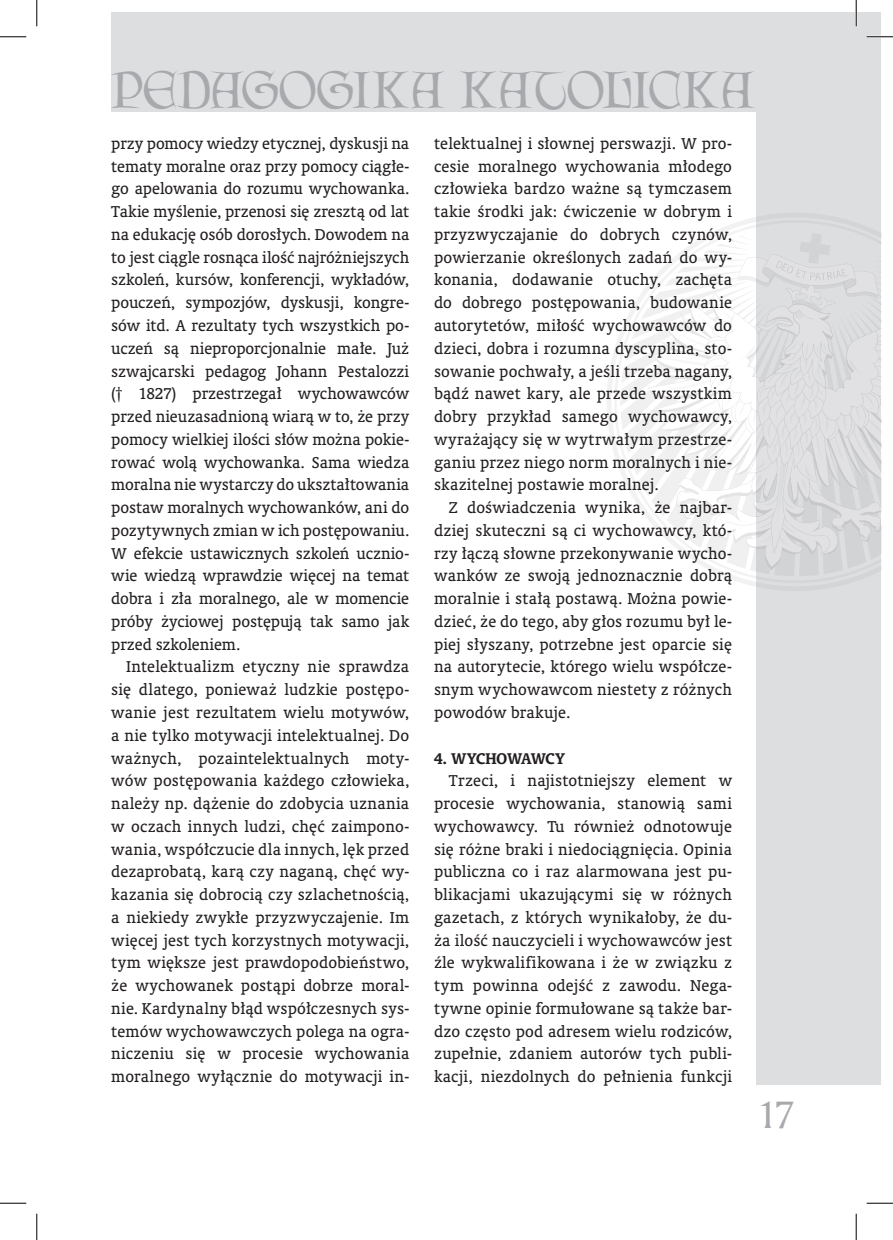
<style>
.page{position:relative;width:893px;height:1240px;background:#fff}
.page>*{position:absolute;margin:0;border:0;box-sizing:border-box;transform-origin:0 0}
.t1{font:46.55px "Lettergical PL";letter-spacing:-.005em;color:#a8a9ad}
.t2{font:36.75px "Amerigo PL";color:#a8a9ad}
.art-TEKST{font:15.75px/22.8px "Oranda PL";letter-spacing:.005em;color:#231f20;text-align:justify}
.art-podtytuł{font:700 15.75px "Oranda PL";letter-spacing:-.005em;color:#231f20}
</style>
<div class="page">
<div style="left:756px;top:12px;width:124px;height:1071px;background:#dddee0"></div>
<div style="left:111px;top:12px;width:769px;height:99px;background:#dddee0"></div>
<svg style="left:607px;top:217px;width:149px;height:369px"></svg>
<svg style="left:620px;top:233px;width:261px;height:343px"></svg>
<hr style="left:866px;top:36px;width:26px;height:2px;background:#fff">
<hr style="left:854px;top:0;width:2px;height:26px;background:#fff">
<svg style="left:0;top:36px;width:26px;height:1px"></svg>
<svg style="left:866px;top:36px;width:26px;height:1px"></svg>
<svg style="left:0;top:1202px;width:26px;height:1px"></svg>
<svg style="left:866px;top:1202px;width:26px;height:1px"></svg>
<svg style="left:36px;top:0;width:1px;height:26px"></svg>
<svg style="left:36px;top:1213px;width:1px;height:26px"></svg>
<svg style="left:855px;top:0;width:1px;height:26px"></svg>
<svg style="left:855px;top:1213px;width:1px;height:26px"></svg>
<h1 class="t1" style="left:111px;top:61px;width:644px">PEDAGOGIKA KATOLICKA</h1>
<p class="art-TEKST" style="left:111px;top:132px;width:299px">przy pomocy wiedzy etycznej, dyskusji na tematy moralne oraz przy pomocy ciągłe&shy;go apelowania do rozumu wychowanka.<br>Takie myślenie, przenosi się zresztą od lat na edukację osób dorosłych. Dowodem na to jest ciągle rosnąca ilość najróżniejszych szkoleń, kursów, konferencji, wykładów, pouczeń, sympozjów, dyskusji, kongre&shy;sów itd. A rezultaty tych wszystkich po&shy;uczeń są nieproporcjonalnie małe. Już szwajcarski pedagog Johann Pestalozzi († 1827) przestrzegał wychowawców przed nieuzasadnioną wiarą w to, że przy pomocy wielkiej ilości słów można pokie&shy;rować wolą wychowanka. Sama wiedza moralna nie wystarczy do ukształtowania postaw moralnych wychowanków, ani do pozytywnych zmian w ich postępowaniu.<br>W efekcie ustawicznych szkoleń ucznio&shy;wie wiedzą wprawdzie więcej na temat dobra i zła moralnego, ale w momencie próby życiowej postępują tak samo jak przed szkoleniem.</p>
<p class="art-TEKST" style="left:111px;top:655px;width:299px;text-indent:15px">Intelektualizm etyczny nie sprawdza się dlatego, ponieważ ludzkie postępo&shy;wanie jest rezultatem wielu motywów, a nie tylko motywacji intelektualnej. Do ważnych, pozaintelektualnych moty&shy;wów postępowania każdego człowieka, należy np. dążenie do zdobycia uznania w oczach innych ludzi, chęć zaimpono&shy;wania, współczucie dla innych, lęk przed dezaprobatą, karą czy naganą, chęć wy&shy;kazania się dobrocią czy szlachetnością, a niekiedy zwykłe przyzwyczajenie. Im więcej jest tych korzystnych motywacji, tym większe jest prawdopodobieństwo, że wychowanek postąpi dobrze moral&shy;nie. Kardynalny błąd współczesnych sys&shy;temów wychowawczych polega na ogra&shy;niczeniu się w procesie wychowania moralnego wyłącznie do motywacji in-</p>
<p class="art-TEKST" style="left:434px;top:132px;width:299px">telektualnej i słownej perswazji. W pro&shy;cesie moralnego wychowania młodego człowieka bardzo ważne są tymczasem takie środki jak: ćwiczenie w dobrym i przyzwyczajanie do dobrych czynów, powierzanie określonych zadań do wy&shy;konania, dodawanie otuchy, zachęta do dobrego postępowania, budowanie autorytetów, miłość wychowawców do dzieci, dobra i rozumna dyscyplina, sto&shy;sowanie pochwały, a jeśli trzeba nagany, bądź nawet kary, ale przede wszystkim dobry przykład samego wychowawcy, wyrażający się w wytrwałym przestrze&shy;ganiu przez niego norm moralnych i nie&shy;skazitelnej postawie moralnej.</p>
<p class="art-TEKST" style="left:434px;top:496px;width:299px;text-indent:15px">Z doświadczenia wynika, że najbar&shy;dziej skuteczni są ci wychowawcy, któ&shy;rzy łączą słowne przekonywanie wycho&shy;wanków ze swoją jednoznacznie dobrą moralnie i stałą postawą. Można powie&shy;dzieć, że do tego, aby głos rozumu był le&shy;piej słyszany, potrzebne jest oparcie się na autorytecie, którego wielu współcze&shy;snym wychowawcom niestety z różnych powodów brakuje.</p>
<p class="art-podtytuł" style="left:434px;top:747px;width:132px">4. WYCHOWAWCY</p>
<p class="art-TEKST" style="left:434px;top:769px;width:299px;text-indent:15px">Trzeci, i najistotniejszy element w procesie wychowania, stanowią sami wychowawcy. Tu również odnotowuje się różne braki i niedociągnięcia. Opinia publiczna co i raz alarmowana jest pu&shy;blikacjami ukazującymi się w różnych gazetach, z których wynikałoby, że du&shy;ża ilość nauczycieli i wychowawców jest źle wykwalifikowana i że w związku z tym powinna odejść z zawodu. Nega&shy;tywne opinie formułowane są także bar&shy;dzo często pod adresem wielu rodziców, zupełnie, zdaniem autorów tych publi&shy;kacji, niezdolnych do pełnienia funkcji</p>
<h2 class="t2" style="left:756px;top:1089px;width:39px">17</h2>
</div>
